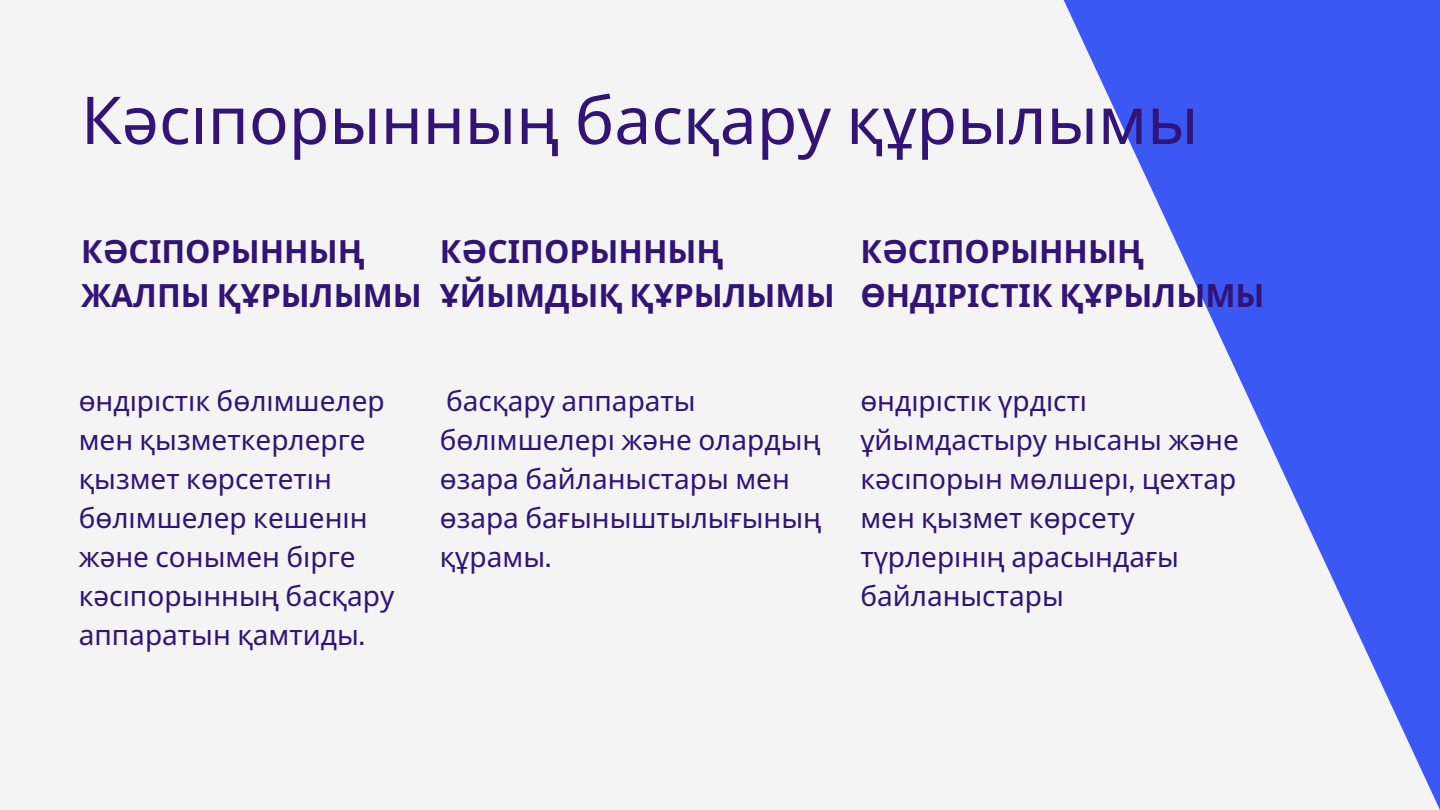
<style>
.page{position:relative;width:1440px;height:810px;background:#f4f4f4}
.page>*{position:absolute;margin:0;border:0;box-sizing:border-box;transform-origin:0 0}
.t1{font:66px "Noto Sans";color:#311476}
.t2{font:700 32px/44.2px "Noto Sans";color:#311476}
.t3{font:28px/39px "Noto Sans";color:#311476}
.s1{font-family:"Public Sans"}
</style>
<div class="page">
<svg style="left:1064px;top:0;width:376px;height:810px"></svg>
<p class="t1" style="left:81px;top:73px;width:1119px">Кәсі порынның басқару құрылымы</p>
<h2 class="t2" style="left:81px;top:228px;width:342px">КӘСІПОРЫННЫҢ<br>ЖАЛПЫ ҚҰРЫЛЫМЫ</h2>
<h2 class="t2" style="left:440px;top:228px;width:397px">КӘСІПОРЫННЫҢ<br>ҰЙЫМДЫҚ ҚҰРЫЛЫМЫ</h2>
<p class="t2" style="left:860px;top:228px;width:406px">КӘСІПОРЫННЫҢ<br>ӨНДІРІСТІК ҚҰРЫЛЫМЫ</p>
<h1 class="t3" style="left:79px;top:380px;width:317px">өнді рісті к бөлі мшелер мен қызметкерлерге қызмет көрсететі н бөлімшелер кешенін және сонымен бі рге кәсі порынның басқару аппаратын қамтиды<span class="s1">.</span></h1>
<h2 class="t3" style="left:440px;top:380px;width:383px">басқару аппараты<br>бөлі мшелері және олардың өзара байланыстары мен өзара бағыныштылығының құрамы<span class="s1">.</span></h2>
<p class="t3" style="left:860px;top:380px;width:380px">өнді рі сті к үрді сті ұйымдастыру нысаны және кәсі порын мөлшері<span class="s1">,</span> цехтар мен қызмет көрсету<br>түрлері ні ң арасындағы байланыстары</p>
</div>
